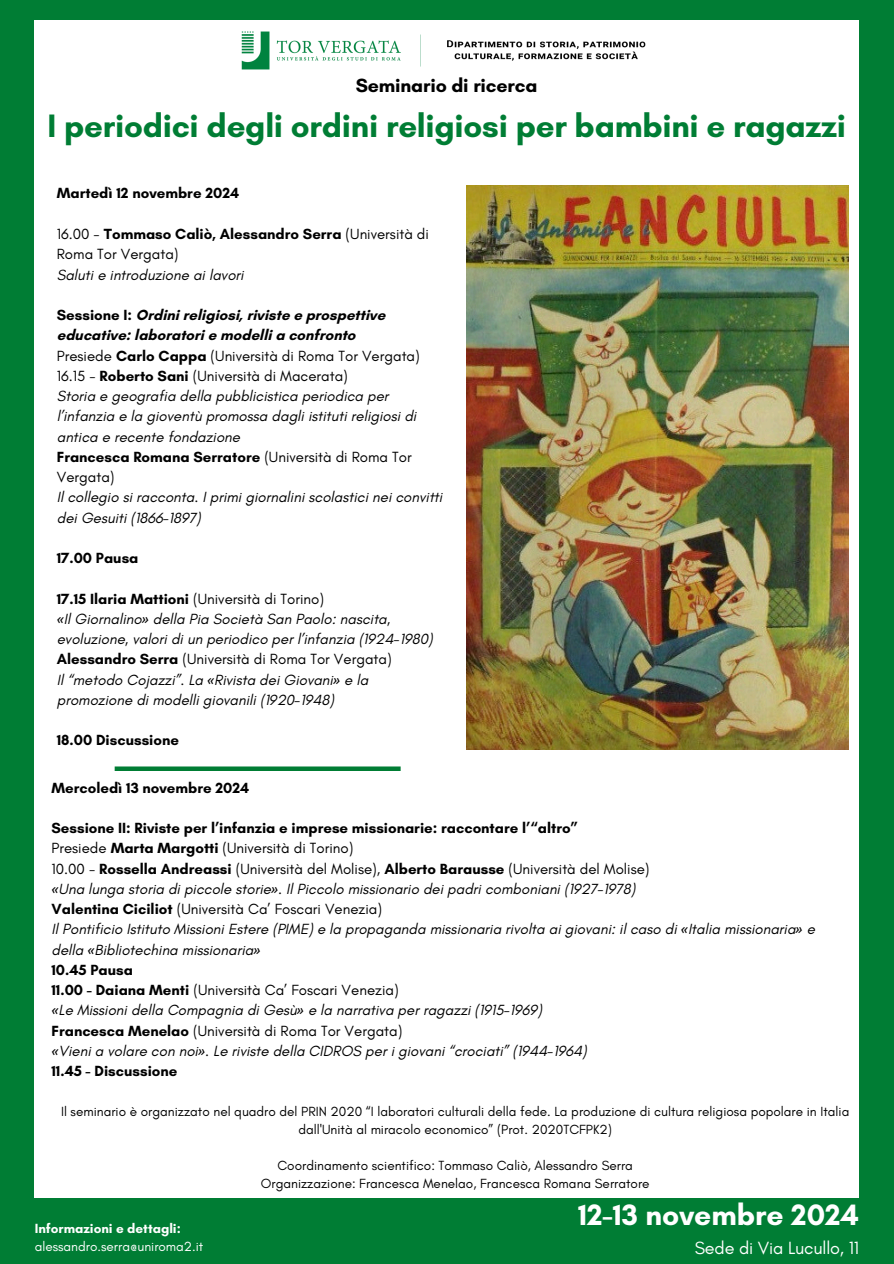
<style>
.page{position:relative;width:894px;height:1264px;background:#fff}
.page>*{position:absolute;margin:0;border:0;box-sizing:border-box;transform-origin:0 0}
.t1{font:700 33px "Glacial Indifference";letter-spacing:-.01em;color:#007d34}
.t2{font:700 30px "Glacial Indifference";color:#fff}
.t3{font:700 19.5px "Glacial Indifference";letter-spacing:-.01em;color:#000}
.t4{font:18px "Glacial Indifference";letter-spacing:-.01em;color:#fff}
.t5{font:italic 15px/20.2px "Glacial Indifference";color:#000}
.t6{font:15px/20.2px "Glacial Indifference";color:#000}
.t7{font:700 15px/20.2px "Glacial Indifference";color:#000}
.t8{font:13.5px/18px "Glacial Indifference";color:#000;text-align:center}
.t9{font:13.5px "Glacial Indifference";color:#fff}
.t10{font:700 13.5px "Glacial Indifference";color:#fff}
.s1{font-weight:700}
.s2{font-family:"Noto Sans"}
</style>
<div class="page">
<div style="left:0;top:0;width:893px;height:1263px;background:#007d34"></div>
<div style="left:35px;top:20px;width:823px;height:1177px;background:#fff"></div>
<img style="left:241px;top:31px;width:405px;height:39px">
<img style="left:467px;top:185px;width:381px;height:564px">
<div style="left:115px;top:766px;width:285px;height:5px;background:#007d34"></div>
<p class="t3" style="left:356px;top:74px;width:183px">Seminario di ricerca</p>
<p class="t1" style="left:47px;top:106px;width:800px">I periodici degli ordini religiosi per bambini e ragazzi</p>
<p class="t7" style="left:57px;top:183px;width:184px">Martedì 12 novembre 2024</p>
<p class="t6" style="left:57px;top:223px;width:373px">16.00 - <span class="s1">Tommaso Caliò, Alessandro Serra</span> (Università di<br>Roma Tor Vergata)</p>
<p class="t5" style="left:57px;top:264px;width:188px">Saluti e introduzione ai lavori</p>
<p class="t7" style="left:57px;top:304px;width:330px">Sessione I: Ordini religiosi, riviste e prospettive educative: laboratori e modelli a confronto</p>
<h4 class="t6" style="left:57px;top:345px;width:364px">Presiede <span class="s1">Carlo Cappa</span> (Università di Roma Tor Vergata)</h4>
<p class="t6" style="left:57px;top:365px;width:292px">16.15 - <span class="s1">Roberto Sani</span> (Università di Macerata)</p>
<p class="t5" style="left:57px;top:385px;width:361px">Storia e geografia della pubblicistica periodica per l’infanzia e la gioventù promossa dagli istituti religiosi di antica e recente fondazione</p>
<p class="t6" style="left:57px;top:446px;width:356px"><span class="s1">Francesca Romana Serratore</span> (Università di Roma Tor<br>Vergata)</p>
<p class="t5" style="left:57px;top:487px;width:387px">Il collegio si racconta. I primi giornalini scolastici nei convitti dei Gesuiti (1866-1897)</p>
<h4 class="t7" style="left:57px;top:547px;width:83px">17.00 Pausa</h4>
<p class="t6" style="left:57px;top:588px;width:269px"><span class="s1">17.15 Ilaria Mattioni</span> (Università di Torino)</p>
<h4 class="t5" style="left:57px;top:608px;width:377px"><span class="s2">«</span>Il Giornalino<span class="s2">»</span> della Pia Società San Paolo: nascita, evoluzione, valori di un periodico per l’infanzia (1924-1980)</h4>
<p class="t6" style="left:57px;top:649px;width:336px"><span class="s1">Alessandro Serra</span> (Università di Roma Tor Vergata)</p>
<p class="t5" style="left:57px;top:669px;width:313px">Il “metodo Cojazzi”. La <span class="s2">«</span>Rivista dei Giovani<span class="s2">»</span> e la promozione di modelli giovanili (1920-1948)</p>
<p class="t7" style="left:57px;top:730px;width:124px">18.00 Discussione</p>
<p class="t7" style="left:51px;top:777px;width:199px">Mercoledì 13 novembre 2024</p>
<p class="t7" style="left:51px;top:817px;width:528px">Sessione II: Riviste per l’infanzia e imprese missionarie: raccontare l’“altro”</p>
<p class="t6" style="left:51px;top:838px;width:303px">Presiede <span class="s1">Marta Margotti</span> (Università di Torino)</p>
<p class="t6" style="left:51px;top:858px;width:599px">10.00 - <span class="s1">Rossella Andreassi</span> (Università del Molise), <span class="s1">Alberto Barausse</span> (Università del Molise)</p>
<p class="t5" style="left:51px;top:878px;width:585px"><span class="s2">«</span>Una lunga storia di piccole storie<span class="s2">»</span>. Il Piccolo missionario dei padri comboniani (1927-1978)</p>
<p class="t6" style="left:51px;top:898px;width:332px"><span class="s1">Valentina Ciciliot</span> (Università Ca’ Foscari Venezia)</p>
<p class="t5" style="left:51px;top:919px;width:764px">Il Pontificio Istituto Missioni Estere (PIME) e la propaganda missionaria rivolta ai giovani: il caso di <span class="s2">«</span>Italia missionaria<span class="s2">»</span> e</p>
<p class="t5" style="left:51px;top:939px;width:210px">della <span class="s2">«</span>Bibliotechina missionaria<span class="s2">»</span></p>
<p class="t7" style="left:51px;top:959px;width:83px">10.45 Pausa</p>
<p class="t6" style="left:51px;top:979px;width:348px"><span class="s1">11.00 - Daiana Menti</span> (Università Ca’ Foscari Venezia)</p>
<p class="t5" style="left:51px;top:1000px;width:492px"><span class="s2">«</span>Le Missioni della Compagnia di Gesù<span class="s2">»</span> e la narrativa per ragazzi (1915-1969)</p>
<p class="t6" style="left:51px;top:1020px;width:352px"><span class="s1">Francesca Menelao</span> (Università di Roma Tor Vergata)</p>
<p class="t5" style="left:51px;top:1040px;width:536px"><span class="s2">«</span>Vieni a volare con noi<span class="s2">»</span>. Le riviste della CIDROS per i giovani “crociati” (1944-1964)</p>
<h1 class="t7" style="left:51px;top:1060px;width:127px">11.45 - Discussione</h1>
<p class="t8" style="left:61px;top:1101px;width:789px">Il seminario è organizzato nel quadro del PRIN 2020 “I laboratori culturali della fede. La produzione di cultura religiosa popolare in Italia dall'Unità al miracolo economico” (Prot. 2020TCFPK2)</p>
<p class="t8" style="left:277px;top:1155px;width:357px">Coordinamento scientifico: Tommaso Caliò, Alessandro Serra</p>
<h3 class="t8" style="left:261px;top:1173px;width:390px">Organizzazione: Francesca Menelao, Francesca Romana Serratore</h3>
<p class="t10" style="left:35px;top:1219px;width:148px">Informazioni e dettagli:</p>
<p class="t9" style="left:35px;top:1237px;width:170px">alessandro.serra@uniroma2.it</p>
<h4 class="t2" style="left:578px;top:1196px;width:282px">12-13 novembre 2024</h4>
<h1 class="t4" style="left:694px;top:1236px;width:166px">Sede di Via Lucullo, 11</h1>
</div>
